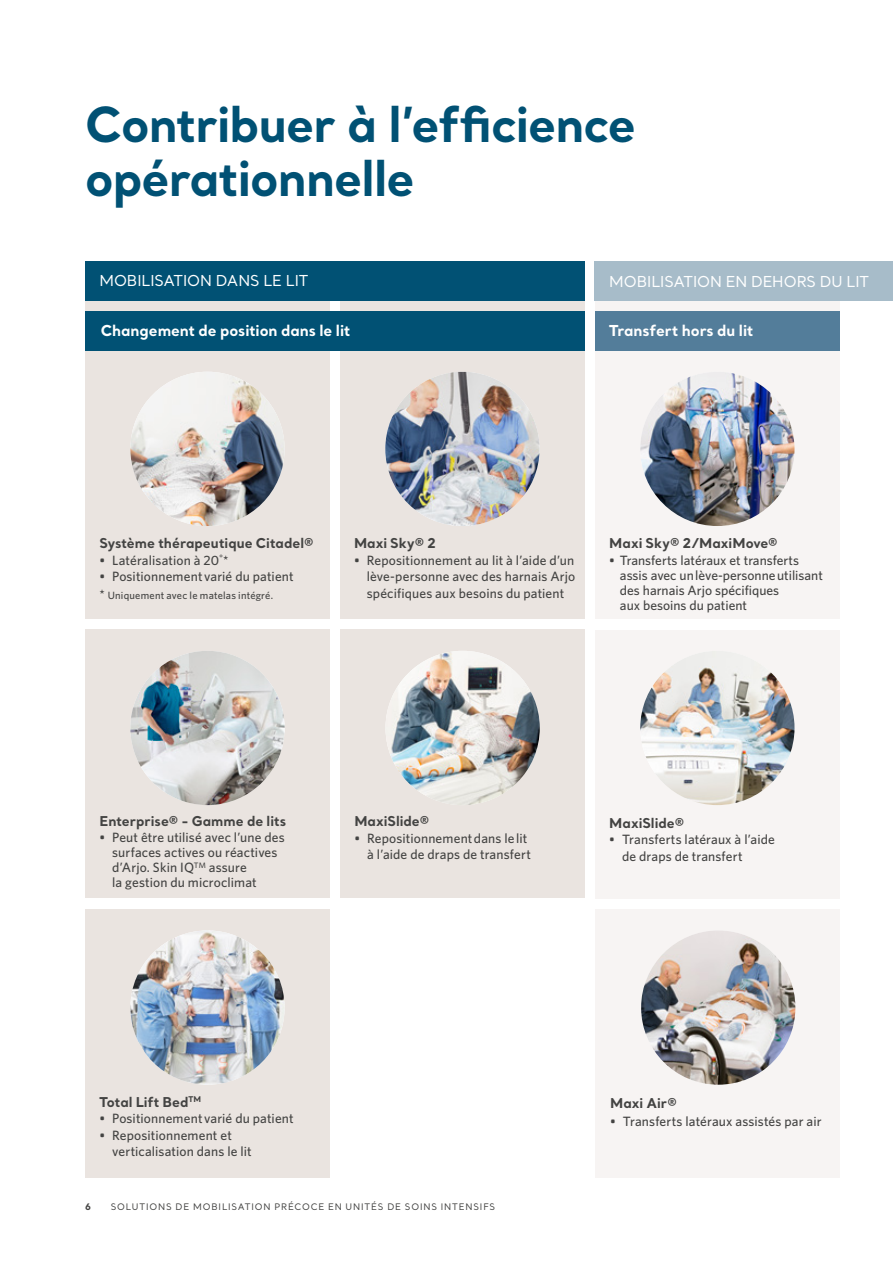
<style>
.page{position:relative;width:893px;height:1263px;background:#fff}
.page>*{position:absolute;margin:0;border:0;box-sizing:border-box;transform-origin:0 0}
.Headline_Santral_Bol{font:700 48px/54px "Santral";letter-spacing:-.02em;color:#015174}
.Sub-heading_body_cop{font:700 15px "Santral";letter-spacing:-.005em;color:#fff}
.Sub-heading_body_cop-2{font:15px "Santral";letter-spacing:-.005em;color:#fff}
.t1{font:500 13.5px/15px "Whitney";letter-spacing:.005em;color:#434342}
.Optional_sub-heading{font:700 13.5px "Santral";color:#434342}
.Indent_body_copy_Whi{font:500 10.5px "Whitney";letter-spacing:.02em;color:#434342}
.t2{font:9px "Santral";letter-spacing:.095em;color:#434342}
.t3{font:700 9px "Santral";color:#434342}
.s1{font-size:13.5px}
</style>
<div class="page">
<div style="left:340px;top:629px;width:245px;height:269px;background:#eae4e0"></div>
<div style="left:595px;top:909px;width:245px;height:269px;background:#f7f4f3"></div>
<div style="left:85px;top:909px;width:245px;height:269px;background:#eae4e0"></div>
<div style="left:595px;top:630px;width:245px;height:268px;background:#f7f4f3"></div>
<div style="left:85px;top:300px;width:245px;height:319px;background:#eae4e0"></div>
<div style="left:340px;top:300px;width:245px;height:319px;background:#eae4e0"></div>
<div style="left:595px;top:300px;width:245px;height:319px;background:#f7f4f3"></div>
<img style="left:640px;top:372px;width:154px;height:154px;border-radius:77px">
<img style="left:385px;top:651px;width:155px;height:154px;border-radius:77px">
<img style="left:130px;top:372px;width:155px;height:154px;border-radius:77px">
<img style="left:130px;top:930px;width:155px;height:155px;border-radius:77px">
<img style="left:385px;top:372px;width:155px;height:154px;border-radius:76px">
<img style="left:641px;top:930px;width:154px;height:155px;border-radius:77px">
<img style="left:640px;top:651px;width:154px;height:154px;border-radius:77px">
<div style="left:85px;top:629px;width:245px;height:269px;background:#eae4e0"></div>
<img style="left:130px;top:651px;width:155px;height:154px;border-radius:77px">
<div style="left:85px;top:311px;width:500px;height:40px;background:#015174"></div>
<div style="left:595px;top:311px;width:245px;height:40px;background:#537d9a"></div>
<div style="left:85px;top:261px;width:500px;height:39px;background:#015174"></div>
<div style="left:595px;top:261px;width:298px;height:39px;background:#a7bcc9"></div>
<p class="Headline_Santral_Bol" style="left:85px;top:96px;width:553px">Contribuer à l’efficience opérationnelle</p>
<p class="Sub-heading_body_cop-2" style="left:99px;top:271px;width:210px">MOBILISATION DANS LE LIT</p>
<p class="Sub-heading_body_cop-2" style="left:609px;top:271px;width:261px">MOBILISATION EN DEHORS DU LIT</p>
<p class="Sub-heading_body_cop" style="left:101px;top:320px;width:251px">Changement de position dans le lit</p>
<p class="Sub-heading_body_cop" style="left:609px;top:320px;width:146px">Transfert hors du lit</p>
<p class="Optional_sub-heading" style="left:99px;top:534px;width:216px">Système thérapeutique Citadel®</p>
<p class="t1" style="left:99px;top:552px;width:131px">• Latéralisation à 20<sup>°</sup>*</p>
<p class="t1" style="left:99px;top:569px;width:196px">• Positionnement varié du patient</p>
<p class="Indent_body_copy_Whi" style="left:99px;top:588px;width:175px"><span class="s1">*</span> Uniquement avec le matelas intégré.</p>
<p class="Optional_sub-heading" style="left:354px;top:534px;width:84px">Maxi Sky® 2</p>
<p class="t1" style="left:367px;top:551px;width:210px;line-height:16.5px;text-align:justify;text-indent:-13px">• Repositionnement au lit à l’aide d’un lève-personne avec des harnais Arjo spécifiques aux besoins du patient</p>
<p class="Optional_sub-heading" style="left:609px;top:534px;width:170px">Maxi Sky® 2/MaxiMove®</p>
<p class="t1" style="left:620px;top:552px;width:205px;text-indent:-11px">• Transferts latéraux et transferts assis avec un lève-personne utilisant des harnais Arjo spécifiques<br>aux besoins du patient</p>
<p class="Optional_sub-heading" style="left:99px;top:812px;width:188px">Enterprise® - Gamme de lits</p>
<p class="t1" style="left:112px;top:830px;width:174px;text-indent:-13px">• Peut être utilisé avec l’une des surfaces actives ou réactives d’Arjo. Skin IQ<sup>TM</sup> assure<br>la gestion du microclimat</p>
<p class="Optional_sub-heading" style="left:354px;top:812px;width:76px">MaxiSlide®</p>
<p class="t1" style="left:354px;top:829px;width:178px;line-height:16.5px;text-align:right">• Repositionnement dans le lit à l’aide de draps de transfert</p>
<p class="Optional_sub-heading" style="left:609px;top:813px;width:76px">MaxiSlide®</p>
<p class="t1" style="left:622px;top:831px;width:154px;line-height:16.5px;text-indent:-13px">• Transferts latéraux à l’aide de draps de transfert</p>
<p class="Optional_sub-heading" style="left:99px;top:1092px;width:103px">Total Lift Bed<sup>TM</sup></p>
<p class="t1" style="left:99px;top:1111px;width:196px">• Positionnement varié du patient</p>
<p class="t1" style="left:112px;top:1127px;width:141px;line-height:16.5px;text-indent:-13px">• Repositionnement et verticalisation dans le lit</p>
<p class="t3" style="left:85px;top:1200px;width:7px">6</p>
<p class="t2" style="left:111px;top:1201px;width:386px">SOLUTIONS DE MOBILISATION PRÉCOCE EN UNITÉS DE SOINS INTENSIFS</p>
<p class="Optional_sub-heading" style="left:610px;top:1094px;width:68px">Maxi Air®</p>
<p class="t1" style="left:610px;top:1114px;width:213px">• Transferts latéraux assistés par air</p>
</div>
